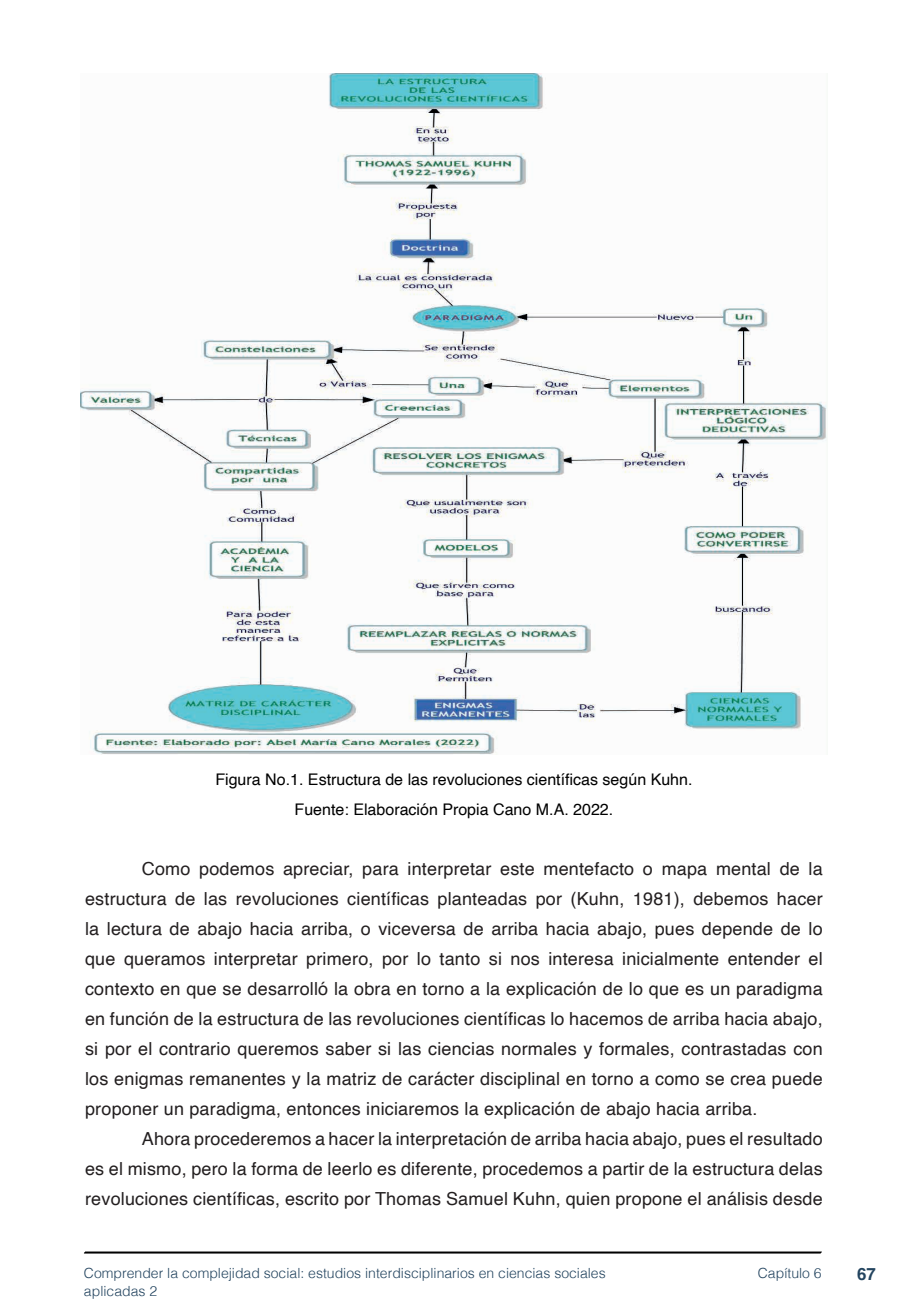
<style>
.page{position:relative;width:908px;height:1304px;background:#fff}
.page>*{position:absolute;margin:0;border:0;box-sizing:border-box;transform-origin:0 0}
.t1{font:18px/30px "Helvetica";letter-spacing:.01em;color:#231f20;text-align:justify}
.t2{font:700 16.8px "Helvetica";color:#23445f}
.t3{font:16px/30.6px "Helvetica";color:#000;text-align:center}
.t4{font:300 14px/18px "Helvetica";color:#23445f}
</style>
<div class="page">
<svg style="left:84px;top:1251px;width:737px;height:3px;background:#515151"></svg>
<img style="left:81px;top:74px;width:745px;height:680px">
<p class="t3" style="left:215px;top:764px;width:478px">Figura No.1. Estructura de las revoluciones científicas según Kuhn.<br>Fuente: Elaboración Propia Cano M.A. 2022.</p>
<p class="t1" style="left:85px;top:854px;width:738px;text-indent:57px">Como podemos apreciar, para interpretar este mentefacto o mapa mental de la estructura de las revoluciones científicas planteadas por (Kuhn, 1981), debemos hacer la lectura de abajo hacia arriba, o viceversa de arriba hacia abajo, pues depende de lo que queramos interpretar primero, por lo tanto si nos interesa inicialmente entender el contexto en que se desarrolló la obra en torno a la explicación de lo que es un paradigma en función de la estructura de las revoluciones científicas lo hacemos de arriba hacia abajo, si por el contrario queremos saber si las ciencias normales y formales, contrastadas con los enigmas remanentes y la matriz de carácter disciplinal en torno a como se crea puede proponer un paradigma, entonces iniciaremos la explicación de abajo hacia arriba.</p>
<p class="t1" style="left:85px;top:1125px;width:738px;text-indent:57px">Ahora procederemos a hacer la interpretación de arriba hacia abajo, pues el resultado es el mismo, pero la forma de leerlo es diferente, procedemos a partir de la estructura delas revoluciones científicas, escrito por Thomas Samuel Kuhn, quien propone el análisis desde</p>
<p class="t4" style="left:84px;top:1263px;width:523px">Comprender la complejidad social: estudios interdisciplinarios en ciencias sociales aplicadas 2</p>
<p class="t4" style="left:757px;top:1263px;width:65px">Capítulo 6</p>
<p class="t2" style="left:856px;top:1264px;width:20px">67</p>
</div>
